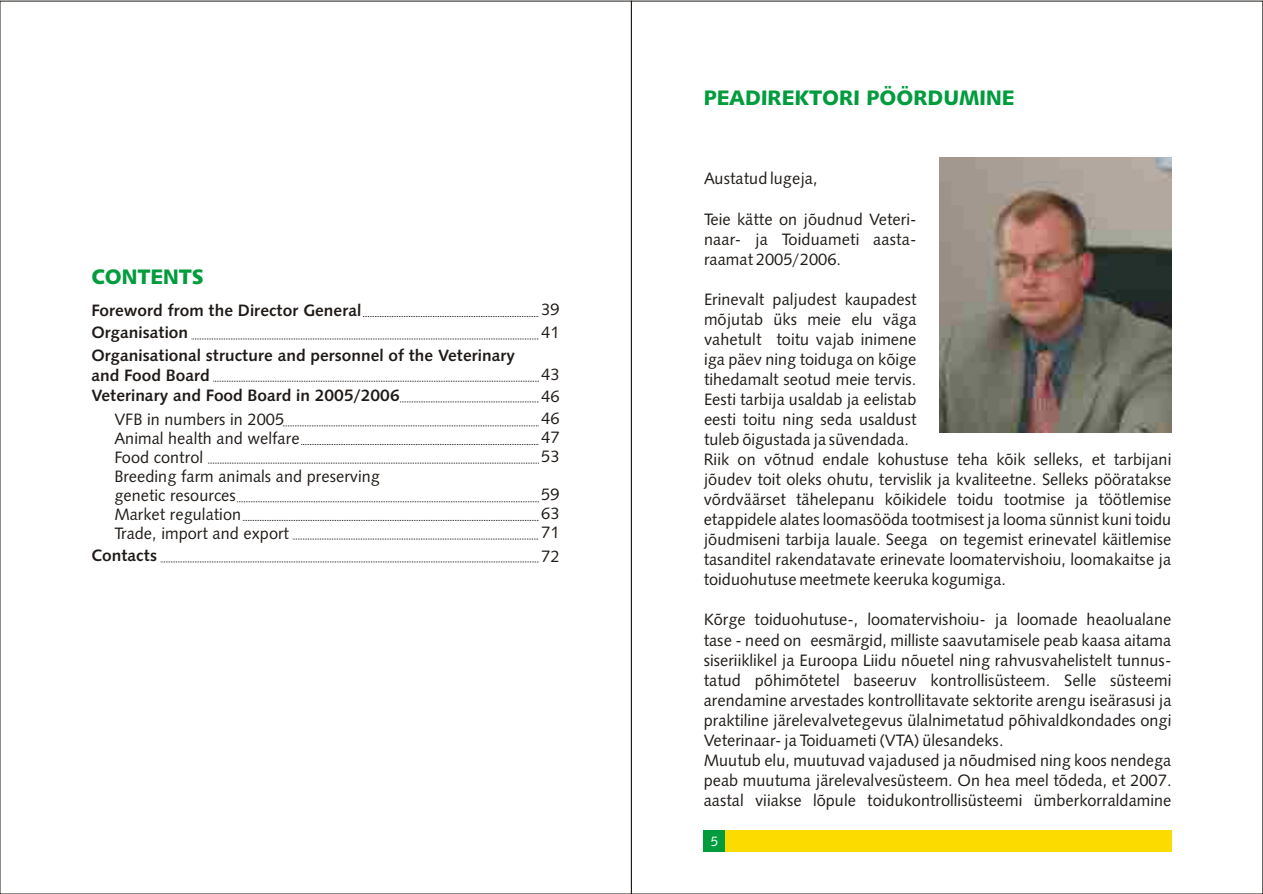
<style>
.page{position:relative;width:1263px;height:894px;background:#fff}
.page>*{position:absolute;margin:0;border:0;box-sizing:border-box;transform-origin:0 0}
.t1{font:21px "Humanst 531 Blk BT";color:#009c3d}
.t2{font:16.5px/20.1px "Humanst 531 BT";color:#1f1a17;text-align:justify}
.t3{font:700 16.5px/22.8px "Humanst 531 BT";color:#1f1a17}
.t4{font:13.5px "Humanst 531 BT";color:#fff}
</style>
<div class="page">
<img style="left:939px;top:158px;width:232px;height:274px">
<div style="left:725px;top:830px;width:446px;height:21px;background:#fcdb00"></div>
<div style="left:704px;top:830px;width:21px;height:21px;background:#009c3d"></div>
<svg style="left:363px;top:316px;width:176px;height:1px"></svg>
<svg style="left:192px;top:339px;width:347px;height:1px"></svg>
<svg style="left:213px;top:381px;width:326px;height:1px"></svg>
<svg style="left:400px;top:401px;width:139px;height:1px"></svg>
<svg style="left:283px;top:425px;width:256px;height:1px"></svg>
<svg style="left:301px;top:444px;width:238px;height:1px"></svg>
<svg style="left:208px;top:463px;width:331px;height:1px"></svg>
<svg style="left:237px;top:501px;width:302px;height:1px"></svg>
<svg style="left:243px;top:520px;width:296px;height:1px"></svg>
<svg style="left:293px;top:539px;width:246px;height:1px"></svg>
<svg style="left:161px;top:562px;width:378px;height:1px"></svg>
<p class="t1" style="left:91px;top:268px;width:114px">CONTENTS</p>
<p class="t3" style="left:91px;top:300px;width:425px">Foreword from the Director General<br>Organisation<br>Organisational structure and personnel of the Veterinary</p>
<p class="t3" style="left:91px;top:367px;width:310px;line-height:20.2px">and Food Board<br>Veterinary and Food Board in 2005/2006</p>
<p class="t2" style="left:114px;top:411px;width:267px;line-height:19px;text-align:left">VFB in numbers in 2005<br>Animal health and welfare<br>Food control<br>Breeding farm animals and preserving genetic resources<br>Market regulation<br>Trade, import and export</p>
<p class="t3" style="left:91px;top:546px;width:67px">Contacts</p>
<p class="t2" style="left:541px;top:299px;width:20px;line-height:23.5px">39<br>41</p>
<p class="t2" style="left:541px;top:365px;width:20px;line-height:21.9px">43<br>46<br>46</p>
<p class="t2" style="left:541px;top:429px;width:20px;line-height:19px">47<br>53</p>
<p class="t2" style="left:541px;top:486px;width:20px;line-height:19px">59<br>63<br>71</p>
<p class="t2" style="left:541px;top:548px;width:20px">72</p>
<p class="t1" style="left:704px;top:89px;width:312px">PEADIREKTORI PÖÖRDUMINE</p>
<p class="t2" style="left:704px;top:170px;width:115px">Austatud lugeja,</p>
<p class="t2" style="left:704px;top:210px;width:214px">Teie kätte on jõudnud Veteri&shy;naar- ja Toiduameti aasta&shy;raamat 2005/2006.</p>
<p class="t2" style="left:704px;top:290px;width:214px">Erinevalt paljudest kaupadest mõjutab üks meie elu väga vahetult toitu vajab inimene iga päev ning toiduga on kõige tihedamalt seotud meie tervis.<br>Eesti tarbija usaldab ja eelistab eesti toitu ning seda usaldust tuleb õigustada ja süvendada.</p>
<p class="t2" style="left:704px;top:451px;width:469px">Riik on võtnud endale kohustuse teha kõik selleks, et tarbijani jõudev toit oleks ohutu, tervislik ja kvaliteetne. Selleks pööratakse võrdväärset tähelepanu kõikidele toidu tootmise ja töötlemise etappidele alates loomasööda tootmisest ja looma sünnist kuni toidu jõudmiseni tarbija lauale. Seega on tegemist erinevatel käitlemise tasanditel rakendatavate erinevate loomatervishoiu, loomakaitse ja toiduohutuse meetmete keeruka kogumiga.</p>
<p class="t2" style="left:704px;top:611px;width:469px;text-align:left">Kõrge toiduohutuse-, loomatervishoiu- ja loomade heaolualane tase - need on eesmärgid, milliste saavutamisele peab kaasa aitama siseriiklikel ja Euroopa Liidu nõuetel ning rahvusvahelistelt tunnus&shy;tatud põhimõtetel baseeruv kontrollisüsteem. Selle süsteemi arendamine arvestades kontrollitavate sektorite arengu iseärasusi ja praktiline järelevalvetegevus ülalnimetatud põhivaldkondades ongi Veterinaar- ja Toiduameti (VTA) ülesandeks.<br>Muutub elu, muutuvad vajadused ja nõudmised ning koos nendega peab muutuma järelevalvesüsteem. On hea meel tõdeda, et 2007. aastal viiakse lõpule toidukontrollisüsteemi ümberkorraldamine</p>
<p class="t4" style="left:711px;top:835px;width:9px">5</p>
</div>
